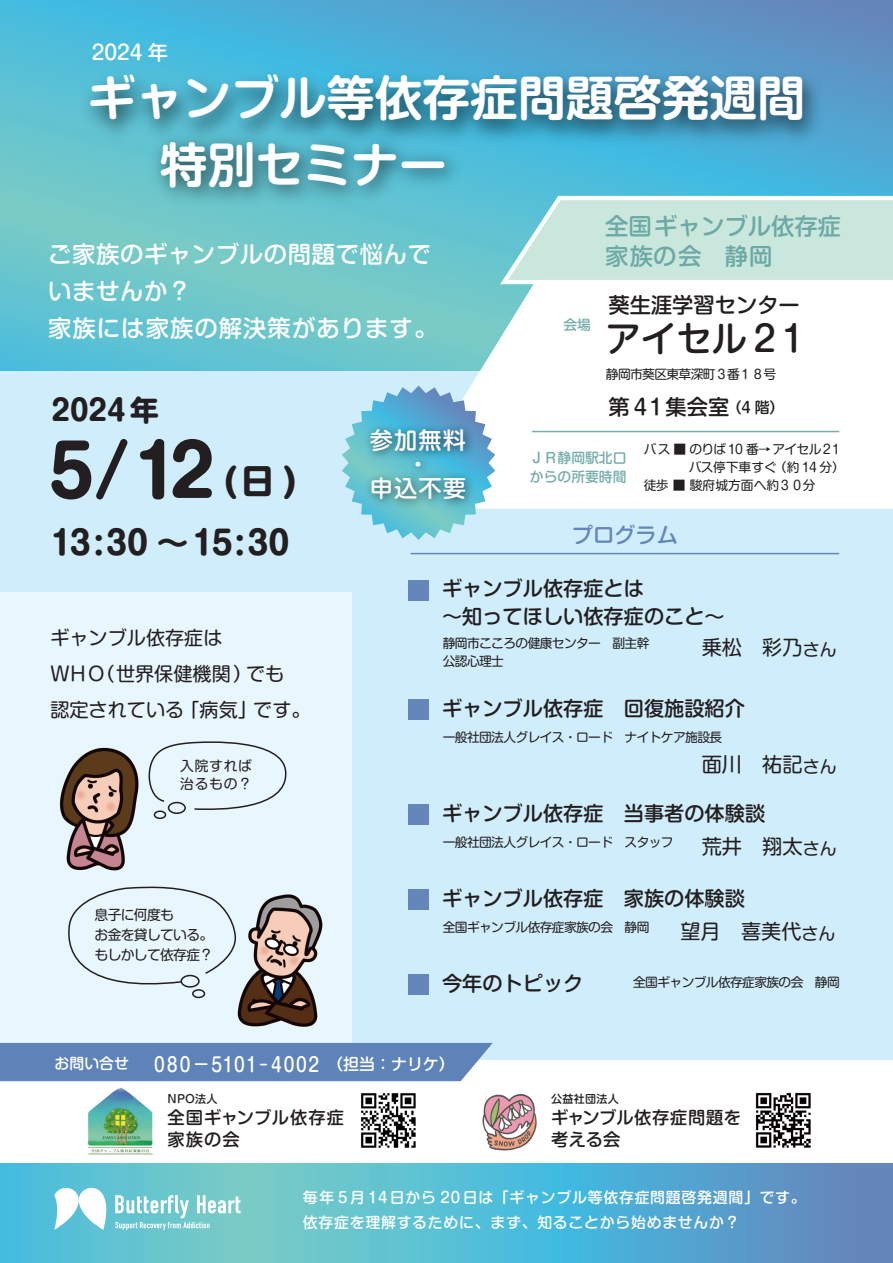
<style>
.page{position:relative;width:893px;height:1263px;background:#fff}
.page>*{position:absolute;margin:0;border:0;box-sizing:border-box;transform-origin:0 0}
.t1{font:700 70.5px "Shin M Go Pro";color:#231f20}
.t2{font:700 47.85px/67.8px "Shin M Go Pro De";color:#fff}
.t3{font:500 35.25px "Shin M Go Pro";color:#231f20}
.t4{font:700 32.4px "Shin M Go Pro";letter-spacing:-.03em;color:#231f20}
.t5{font:700 28.65px "Shin M Go Pro";color:#231f20}
.t6{font:500 23.4px/37.2px "Shin M Go Pro";letter-spacing:.025em;color:#fff}
.t7{font:500 23.4px/30.8px "Shin M Go Pro";color:#6da9a5}
.t8{font:500 23.25px/24px "Shin M Go Pro";letter-spacing:.05em;color:#fff;text-align:center}
.t9{font:500 21.3px "Shin M Go Pro";color:#231f20}
.t10{font:500 21.3px "Shin M Go Pro";color:#6486bb}
.t11{font:500 20.25px/27.6px "Shin M Go Pro";color:#231f20}
.t12{font:20.25px "Shin M Go Pro";color:#231f20}
.t13{font:500 20.25px "Shin M Go Pro";color:#fff}
.t14{font:500 19.5px "Shin M Go Pro";letter-spacing:.03em;color:#fff;scale:.87 1}
.t15{font:19.2px/36.2px "Shin M Go Pro";color:#231f20}
.t16{font:500 17.25px/22px "Shin M Go Pro";letter-spacing:.03em;color:#231f20}
.t17{font:500 17.25px/22px "Shin M Go Pro";letter-spacing:.06em;color:#231f20}
.t18{font:500 14.85px/25.5px "Shin M Go Pro";letter-spacing:.05em;color:#fff}
.t19{font:13.8px/20.2px "Shin M Go Pro";letter-spacing:-.05em;color:#231f20}
.t20{font:500 13.8px/19.2px "Shin M Go Pro";color:#77aeaa}
.t21{font:13.8px/18.1px "Shin M Go Pro";letter-spacing:.05em;color:#231f20}
.t22{font:12.75px/18.1px "Shin M Go Pro";letter-spacing:-.05em;color:#231f20}
.t23{font:12.75px "Shin M Go Pro";color:#231f20}
.t24{font:500 11.1px "Shin M Go Pro";letter-spacing:.025em;color:#231f20}
.s1{font-size:14.85px}
.s2{font-size:34.2px}
.s3{font-size:16.95px}
.s4{font-size:15.9px}
</style>
<div class="page">
<svg style="left:0;top:1163px;width:893px;height:100px;background:#5bb3cf"></svg>
<svg style="left:0;top:0;width:893px;height:371px;background:#5db8cf"></svg>
<div style="left:0;top:371px;width:893px;height:778px;background:#d0edfb"></div>
<svg style="left:496px;top:194px;width:397px;height:82px;background:#c0e4de"></svg>
<svg style="left:391px;top:276px;width:502px;height:233px"></svg>
<div style="left:0;top:592px;width:352px;height:480px;background:#e8f6fd"></div>
<div style="left:0;top:1060px;width:893px;height:103px;background:#fff"></div>
<div style="left:0;top:1043px;width:493px;height:38px;background:#5e83b9"></div>
<img style="left:69px;top:61px;width:763px;height:97px">
<img style="left:142px;top:123px;width:332px;height:96px">
<svg style="left:342px;top:386px;width:153px;height:154px"></svg>
<img style="left:359px;top:417px;width:124px;height:100px">
<hr style="left:532px;top:431px;width:307px;height:1px;background:#77aeaa">
<div style="left:408px;top:580px;width:21px;height:20px;background:#6486bb"></div>
<div style="left:408px;top:700px;width:21px;height:20px;background:#6486bb"></div>
<div style="left:408px;top:804px;width:21px;height:20px;background:#6486bb"></div>
<div style="left:408px;top:889px;width:21px;height:20px;background:#6486bb"></div>
<div style="left:408px;top:974px;width:21px;height:21px;background:#6486bb"></div>
<hr style="left:411px;top:553px;width:428px;height:1px;background:#6486bb">
<img style="left:88px;top:1087px;width:65px;height:68px">
<img style="left:755px;top:1092px;width:56px;height:56px">
<img style="left:482px;top:1094px;width:55px;height:57px">
<img style="left:361px;top:1093px;width:55px;height:55px">
<svg style="left:148px;top:741px;width:139px;height:69px"></svg>
<div style="left:168px;top:802px;width:18px;height:12px;border:2px solid #231f20;border-radius:50%"></div>
<div style="left:154px;top:810px;width:12px;height:9px;border:2px solid #231f20;border-radius:50%"></div>
<svg style="left:68px;top:886px;width:167px;height:107px"></svg>
<div style="left:181px;top:975px;width:19px;height:13px;border:2px solid #231f20;border-radius:50%"></div>
<div style="left:192px;top:989px;width:13px;height:9px;border:2px solid #231f20;border-radius:50%"></div>
<img style="left:59px;top:747px;width:80px;height:124px">
<img style="left:235px;top:894px;width:88px;height:133px">
<svg style="left:54px;top:1186px;width:54px;height:44px"></svg>
<svg style="left:115px;top:1195px;width:126px;height:35px"></svg>
<h3 class="t13" style="left:92px;top:36px;width:78px">2024 年</h3>
<h2 class="t2" style="left:160px;top:58px;width:647px;text-indent:-72px">ギャンブル等依存症問題啓発週間特別セミナー</h2>
<h3 class="t6" style="left:48px;top:232px;width:391px">ご家族のギャンブルの問題で悩んでいませんか？<br>家族には家族の解決策があります。</h3>
<h3 class="t5" style="left:51px;top:386px;width:109px">2024年</h3>
<p class="t20" style="left:563px;top:313px;width:29px">会場</p>
<h3 class="t7" style="left:605px;top:208px;width:238px">全国ギャンブル依存症家族の会　静岡</h3>
<h3 class="t9" style="left:608px;top:288px;width:193px">葵生涯学習センター</h3>
<h3 class="t3" style="left:606px;top:310px;width:206px">アイセル２１</h3>
<p class="t22" style="left:606px;top:364px;width:172px">静岡市葵区東草深町３番１８号</p>
<h3 class="t9" style="left:608px;top:390px;width:177px">第４１集会室<span class="s1">（4 階）</span></h3>
<h1 class="t1" style="left:49px;top:414px;width:249px">5/12 <span class="s2">(日 )</span></h1>
<h3 class="t4" style="left:51px;top:516px;width:240px">13:30 ～15:30</h3>
<h3 class="t15" style="left:50px;top:617px;width:262px">ギャンブル依存症は<br>ＷＨＯ（世界保健機関）でも<br>認定されている「病気」です。</h3>
<p class="t21" style="left:180px;top:755px;width:73px">入院すれば治るもの？</p>
<p class="t19" style="left:95px;top:903px;width:120px">息子に何度も<br>お金を貸している。もしかして依存症？</p>
<h3 class="t8" style="left:370px;top:425px;width:98px">参加無料・<br>申込不要</h3>
<p class="t22" style="left:644px;top:438px;width:200px">バス ■ のりば 10 番→アイセル２１</p>
<p class="t23" style="left:689px;top:457px;width:158px">バス停下車すぐ（約 14 分）</p>
<p class="t23" style="left:644px;top:475px;width:173px">徒歩 ■ 駿府城方面へ約３０分</p>
<h3 class="t10" style="left:572px;top:517px;width:108px">プログラム</h3>
<h3 class="t11" style="left:442px;top:572px;width:284px">ギャンブル依存症とは<br>～知ってほしい依存症のこと～</h3>
<p class="t22" style="left:443px;top:632px;width:208px">静岡市こころの健康センター　副主幹公認心理士</p>
<h3 class="t12" style="left:702px;top:631px;width:137px">乗松　彩乃<span class="s3">さん</span></h3>
<p class="t20" style="left:530px;top:447px;width:98px">ＪＲ静岡駅北口からの所要時間</p>
<h3 class="t11" style="left:442px;top:692px;width:304px">ギャンブル依存症　回復施設紹介</h3>
<p class="t22" style="left:443px;top:727px;width:281px">一般社団法人グレイス・ロード　ナイトケア施設長</p>
<h3 class="t12" style="left:702px;top:748px;width:137px">面川 祐記<span class="s3">さん</span></h3>
<h3 class="t11" style="left:442px;top:797px;width:325px">ギャンブル依存症　当事者の体験談</h3>
<p class="t22" style="left:443px;top:831px;width:232px">一般社団法人グレイス・ロード　スタッフ</p>
<h3 class="t12" style="left:702px;top:830px;width:137px">荒井 翔太<span class="s3">さん</span></h3>
<h3 class="t11" style="left:442px;top:882px;width:304px">ギャンブル依存症　家族の体験談</h3>
<p class="t22" style="left:443px;top:916px;width:208px">全国ギャンブル依存症家族の会　静岡</p>
<h3 class="t12" style="left:680px;top:915px;width:157px">望月 喜美代<span class="s3">さん</span></h3>
<h3 class="t11" style="left:442px;top:967px;width:143px">今年のトピック</h3>
<p class="t22" style="left:633px;top:971px;width:208px">全国ギャンブル依存症家族の会　静岡</p>
<p class="t18" style="left:55px;top:1048px;width:76px">お問い合せ</p>
<h3 class="t14" style="left:154px;top:1048px;width:347px">0８0－510１ｰ 4002 <span class="s4">（担当：ナリケ）</span></h3>
<p class="t24" style="left:168px;top:1090px;width:51px">NPO法人</p>
<h3 class="t17" style="left:168px;top:1104px;width:178px">全国ギャンブル依存症家族の会</h3>
<p class="t24" style="left:551px;top:1090px;width:69px">公益社団法人</p>
<h3 class="t16" style="left:551px;top:1104px;width:191px">ギャンブル依存症問題を考える会</h3>
<p class="t18" style="left:303px;top:1182px;width:504px">毎年 5 月 14日から 20 日は「ギャンブル等依存症問題啓発週間」です。依存症を理解するために、まず、知ることから始めませんか？</p>
</div>
